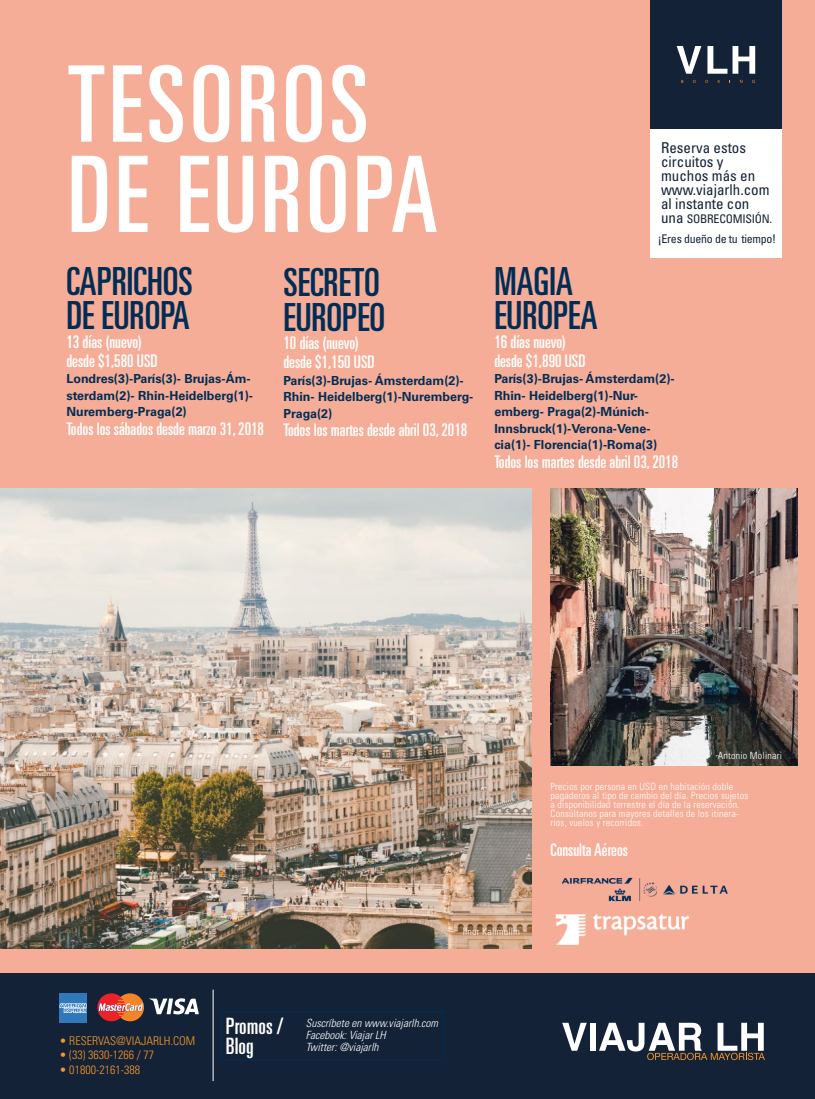
<style>
.page{position:relative;width:815px;height:1099px;background:#fff}
.page>*{position:absolute;margin:0;border:0;box-sizing:border-box;transform-origin:0 0}
.t1{font:ultra-condensed 105.5px/90.2px "Univers";letter-spacing:.04em;color:#fff}
.t2{font:ultra-condensed 38.75px/34.4px "Univers";color:#002d56}
.t3{font:ultra-condensed 22.5px/19.5px "Univers";color:#fff}
.t4{font:ultra-condensed 17.38px/18.8px "Univers";color:#fff}
.t5{font:condensed 15px/14px "Univers LT Std";color:#132237}
.t6{font:700 12.5px/16.5px "Univers LT Std";color:#002d56}
.t7{font:300 condensed 12px "Univers";color:#f89728}
.t8{font:condensed 11.88px "Univers LT Std";letter-spacing:-.02em;color:#132237}
.t9{font:italic 300 condensed 11.25px/12.2px "Univers";color:#fff}
.t10{font:300 condensed 10px/9px "Univers LT Std";letter-spacing:.02em;color:#fff}
.s1{font-size:15px}
</style>
<div class="page">
<div style="left:0;top:0;width:815px;height:973px;background:#f5ad97"></div>
<div style="left:0;top:973px;width:815px;height:125px;background:#132237"></div>
<svg style="left:562px;top:1022px;width:25px;height:28px"></svg>
<div style="left:590px;top:1022px;width:6px;height:28px;background:#fff"></div>
<svg style="left:599px;top:1022px;width:166px;height:38px"></svg>
<svg style="left:149px;top:998px;width:50px;height:16px"></svg>
<svg style="left:97px;top:993px;width:46px;height:28px"></svg>
<div style="left:60px;top:993px;width:27px;height:29px;background:#2f78bc"></div>
<svg style="left:59px;top:1003px;width:28px;height:9px"></svg>
<div style="left:221px;top:1011px;width:223px;height:49px;border:1px solid #002d56"></div>
<hr style="left:213px;top:989px;width:1px;height:92px;background:#fff">
<div style="left:650px;top:129px;width:132px;height:129px;background:#fff"></div>
<div style="left:650px;top:0;width:132px;height:129px;background:#132237"></div>
<svg style="left:677px;top:46px;width:24px;height:28px"></svg>
<svg style="left:707px;top:46px;width:48px;height:28px"></svg>
<img style="left:561px;top:877px;width:167px;height:25px">
<img style="left:555px;top:914px;width:135px;height:31px">
<img style="left:0;top:488px;width:531px;height:460px">
<img style="left:551px;top:488px;width:246px;height:277px">
<h1 class="t1" style="left:68px;top:59px;width:371px">TESOROS<br>DE EUROPA</h1>
<h2 class="t2" style="left:66px;top:264px;width:128px">CAPRICHOS<br>DE EUROPA</h2>
<h3 class="t4" style="left:66px;top:332px;width:93px">13 días (nuevo) desde $1,580 USD</h3>
<p class="t6" style="left:66px;top:371px;width:188px">Londres(3)-París(3)- Brujas-Ám&shy;sterdam(2)- Rhin-Heidelberg(1)-<br>Nuremberg-Praga(2)</p>
<h3 class="t4" style="left:66px;top:419px;width:199px">Todos los sábados desde marzo 31, 2018</h3>
<h2 class="t2" style="left:283px;top:265px;width:103px">SECRETO<br>EUROPEO</h2>
<h3 class="t4" style="left:283px;top:334px;width:93px">10 días (nuevo) desde $1,150 USD</h3>
<p class="t6" style="left:283px;top:372px;width:191px">París(3)-Brujas- Ámsterdam(2)-<br>Rhin- Heidelberg(1)-Nuremberg-<br>Praga(2)</p>
<h3 class="t4" style="left:283px;top:421px;width:185px">Todos los martes desde abril 03, 2018</h3>
<p class="t5" style="left:661px;top:141px;width:110px">Reserva estos circuitos y muchos más en www.viajarlh.com al instante con</p>
<p class="t8" style="left:661px;top:211px;width:113px"><span class="s1">una</span> SOBRECOMISIÓN.</p>
<p class="t8" style="left:658px;top:231px;width:120px">¡Eres dueño de tu tiempo!</p>
<h2 class="t2" style="left:494px;top:264px;width:105px">MAGIA<br>EUROPEA</h2>
<h3 class="t4" style="left:494px;top:332px;width:93px">16 días nuevo) desde $1,890 USD</h3>
<p class="t6" style="left:494px;top:371px;width:182px">París(3)-Brujas- Ámsterdam(2)-<br>Rhin- Heidelberg(1)-Nur&shy;emberg- Praga(2)-Múnich-<br>Innsbruck(1)-Verona-Vene&shy;cia(1)- Florencia(1)-Roma(3)</p>
<h3 class="t4" style="left:494px;top:452px;width:185px">Todos los martes desde abril 03, 2018</h3>
<p class="t10" style="left:718px;top:750px;width:66px">Antonio Molinari</p>
<p class="t10" style="left:551px;top:782px;width:199px">Precios por persona en USD en habitación doble pagaderos al tipo de cambio del día. Precios sujetos a disponibilidad terrestre el día de la reservación.<br>Consúltanos para mayores detalles de los itinera&shy;rios, vuelos y recorridos.</p>
<h3 class="t4" style="left:551px;top:840px;width:79px">Consulta Aéreos</h3>
<p class="t10" style="left:463px;top:927px;width:59px">Ilnur Kalimullin</p>
<p class="t7" style="left:59px;top:1033px;width:137px">• RESERVAS@VIAJARLH.COM</p>
<p class="t7" style="left:59px;top:1047px;width:96px">• (33) 3630-1266 / 77</p>
<p class="t7" style="left:59px;top:1062px;width:82px">• 01800-2161-388</p>
<h3 class="t3" style="left:226px;top:1016px;width:59px">Promos /<br>Blog</h3>
<p class="t9" style="left:306px;top:1016px;width:134px">Suscríbete en www.viajarlh.com<br>Facebook: Viajar LH<br>Twitter: @viajarlh</p>
</div>
